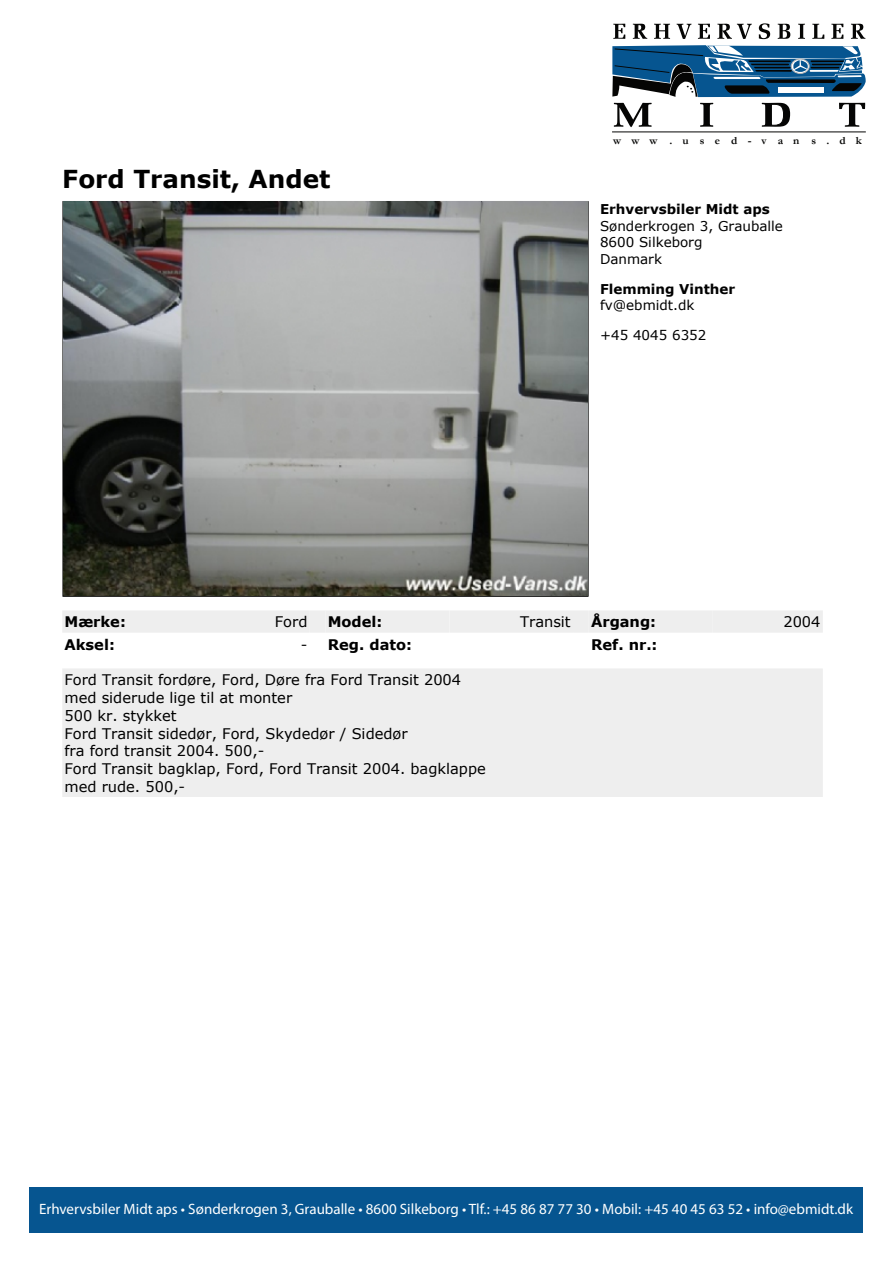
<style>
.page{position:relative;width:893px;height:1263px;background:#fff}
.page>*{position:absolute;margin:0;border:0;box-sizing:border-box;transform-origin:0 0}
.t1{font:700 24.75px "Verdana";color:#000}
.t2{font:15px "Myriad Pro";color:#fff}
.t3{font:14.7px/17.7px "Verdana";color:#000}
.t4{font:700 14.7px "Verdana";color:#000}
.t5{font:13.5px/16.4px "Verdana";color:#000}
.t6{font:700 13.5px "Verdana";color:#000}
.t7{font:700 11.1px "Garamond";letter-spacing:.9em;color:#050504}
.s1{font-weight:400}
</style>
<div class="page">
<svg style="left:613px;top:24px;width:12px;height:15px"></svg>
<svg style="left:633px;top:24px;width:14px;height:15px"></svg>
<svg style="left:654px;top:24px;width:16px;height:15px"></svg>
<svg style="left:677px;top:24px;width:14px;height:15px"></svg>
<svg style="left:698px;top:24px;width:12px;height:15px"></svg>
<svg style="left:759px;top:23px;width:11px;height:16px"></svg>
<svg style="left:798px;top:24px;width:7px;height:15px"></svg>
<svg style="left:812px;top:24px;width:12px;height:15px"></svg>
<svg style="left:831px;top:24px;width:12px;height:15px"></svg>
<svg style="left:851px;top:24px;width:14px;height:15px"></svg>
<svg style="left:614px;top:103px;width:38px;height:24px"></svg>
<svg style="left:700px;top:103px;width:13px;height:24px"></svg>
<svg style="left:762px;top:103px;width:28px;height:24px"></svg>
<svg style="left:839px;top:103px;width:26px;height:24px"></svg>
<svg style="left:612px;top:45px;width:254px;height:52px;background:#36678c"></svg>
<hr style="left:612px;top:131px;width:254px;height:1px;background:#050504">
<svg style="left:717px;top:24px;width:35px;height:15px"></svg>
<svg style="left:778px;top:24px;width:12px;height:15px"></svg>
<div style="left:29px;top:1187px;width:834px;height:46px;background:#065590"></div>
<div style="left:62px;top:610px;width:124px;height:23px;background:#eee"></div>
<div style="left:186px;top:610px;width:124px;height:23px;background:#eee"></div>
<div style="left:310px;top:610px;width:16px;height:23px;background:#eee"></div>
<div style="left:326px;top:610px;width:123px;height:23px;background:#eee"></div>
<div style="left:449px;top:610px;width:124px;height:23px;background:#eee"></div>
<div style="left:573px;top:610px;width:16px;height:23px;background:#eee"></div>
<svg style="left:62px;top:201px;width:527px;height:396px;background:#858785"></svg>
<div style="left:589px;top:610px;width:123px;height:23px;background:#eee"></div>
<div style="left:712px;top:610px;width:111px;height:23px;background:#eee"></div>
<div style="left:62px;top:668px;width:761px;height:129px;background:#eee"></div>
<h1 class="t1" style="left:62px;top:163px;width:270px">Ford Transit, Andet</h1>
<p class="t7" style="left:613px;top:133px;width:250px">www .used-van s.dk</p>
<p class="t6" style="left:600px;top:201px;width:171px">Erhvervsbiler Midt aps</p>
<p class="t5" style="left:600px;top:217px;width:184px">Sønderkrogen 3, Grauballe<br>8600 Silkeborg<br>Danmark</p>
<p class="t6" style="left:600px;top:280px;width:137px">Flemming Vinther</p>
<p class="t5" style="left:600px;top:296px;width:96px">fv@ebmidt.dk</p>
<p class="t5" style="left:600px;top:326px;width:108px">+45 4045 6352</p>
<p class="t4" style="left:64px;top:613px;width:63px">Mærke:</p>
<p class="t3" style="left:275px;top:613px;width:34px">Ford</p>
<p class="t4" style="left:328px;top:613px;width:56px">Model:</p>
<p class="t3" style="left:520px;top:613px;width:52px">Transit</p>
<p class="t4" style="left:591px;top:613px;width:67px">Årgang:</p>
<p class="t3" style="left:783px;top:613px;width:39px">2004</p>
<p class="t4" style="left:64px;top:635px;width:52px">Aksel:</p>
<p class="t4" style="left:301px;top:635px;width:113px"><span class="s1">-</span> Reg. dato:</p>
<p class="t4" style="left:591px;top:635px;width:68px">Ref. nr.:</p>
<p class="t3" style="left:64px;top:671px;width:423px">Ford Transit fordøre, Ford, Døre fra Ford Transit 2004 med siderude lige til at monter<br>500 kr. stykket<br>Ford Transit sidedør, Ford, Skydedør / Sidedør<br>fra ford transit 2004. 500,-<br>Ford Transit bagklap, Ford, Ford Transit 2004. bagklappe med rude. 500,-</p>
<p class="t2" style="left:39px;top:1199px;width:815px">Erhvervsbiler Midt aps • Sønderkrogen 3, Grauballe • 8600 Silkeborg • Tlf.: +45 86 87 77 30 • Mobil: +45 40 45 63 52 • info@ebmidt.dk</p>
</div>
